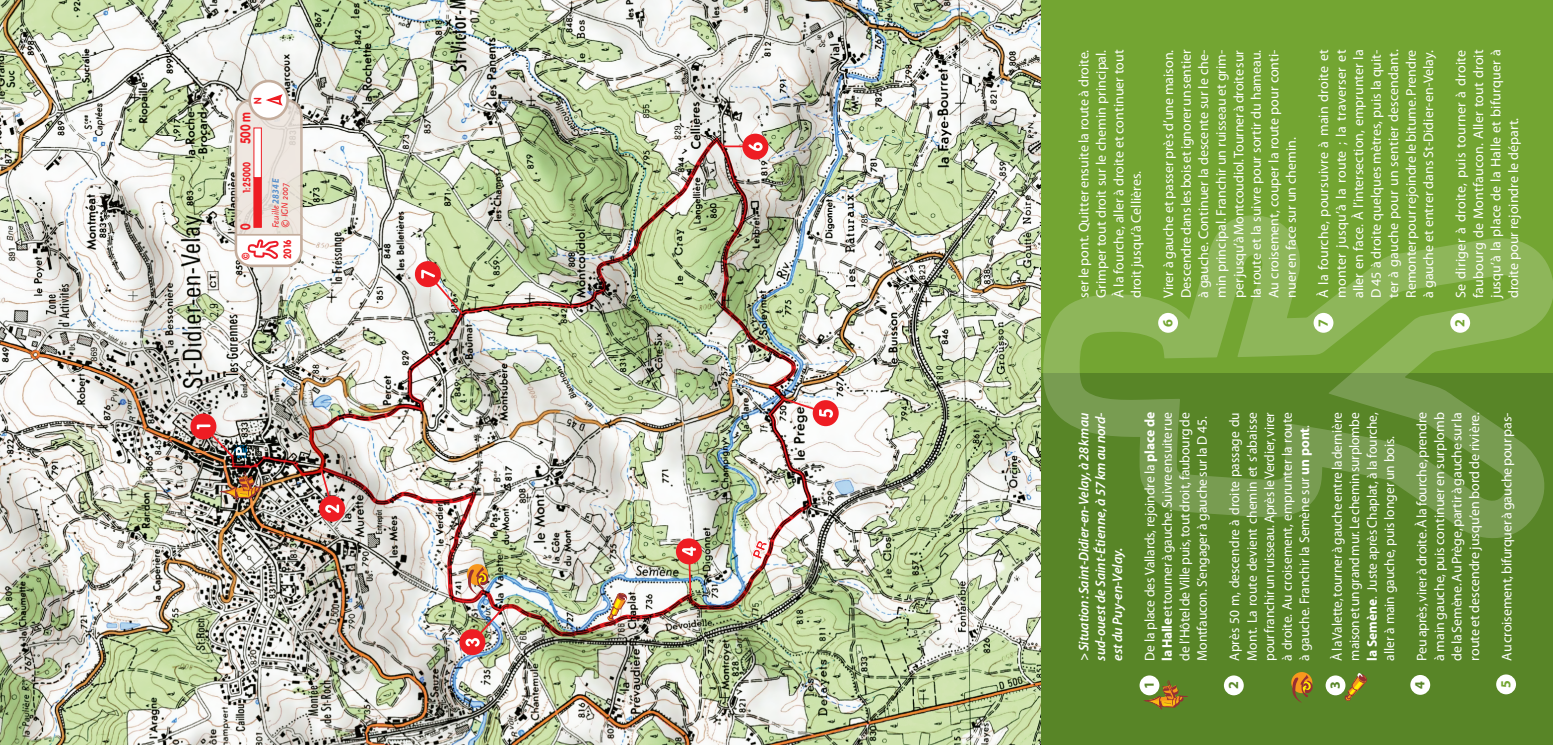
<style>
.page{position:relative;width:1553px;height:745px;background:#fff}
.page>*{position:absolute;margin:0;border:0;box-sizing:border-box;transform-origin:0 0}
.Inter{font:14px/17.5px "Myriad Pro";color:#fff;text-align:justify}
.Inter-2{font:14px/17.5px "Myriad Pro";color:#fff;text-align:justify;scale:.96 1}
.Inter-3{font:italic 600 14px/16.8px "Myriad Pro";letter-spacing:-.005em;color:#fff;text-align:justify;scale:.96 1}
.t1{font:700 14px "VAG Rounded Std";color:#ee1d23;scale:.82 1}
.Inter-4{font:700 14px "Myriad Pro";color:#588527}
.Inter-5{font:700 14px "Myriad Pro";color:#73a532}
.t2{font:700 10.5px "VAG Rounded Std";color:#ee1d23;scale:.82 1}
.t3{font:700 10.5px "VAG Rounded Std";color:#ee1d23;scale:.9 1}
.t4{font:italic 9.62px "Scala Sans";color:#ee1d23;scale:.9 1}
.s1{font-family:"Myriad";font-weight:700;color:#5990cb}
.s2{font-weight:700}
</style>
<div class="page">
<img style="left:0;top:0;width:1042px;height:744px">
<img style="left:231px;top:137px;width:581px;height:499px">
<div style="left:416px;top:262px;width:24px;height:24px;background:#ee1d23;border-radius:50%"></div>
<div style="left:415px;top:261px;width:26px;height:26px;border:2px solid #ee1d23;border-radius:50%"></div>
<svg style="left:421px;top:269px;width:44px;height:47px"></svg>
<hr style="left:722px;top:145px;width:33px;height:2px;background:#ee1d23">
<div style="left:743px;top:134px;width:24px;height:25px;background:#ee1d23;border-radius:50%"></div>
<div style="left:742px;top:133px;width:26px;height:26px;border:2px solid #ee1d23;border-radius:50%"></div>
<svg style="left:748px;top:142px;width:14px;height:9px"></svg>
<div style="left:814px;top:401px;width:24px;height:24px;background:#ee1d23;border-radius:50%"></div>
<div style="left:813px;top:400px;width:26px;height:26px;border:2px solid #ee1d23;border-radius:50%"></div>
<svg style="left:781px;top:396px;width:52px;height:21px"></svg>
<div style="left:677px;top:539px;width:24px;height:24px;background:#ee1d23;border-radius:50%"></div>
<div style="left:676px;top:538px;width:26px;height:26px;border:2px solid #ee1d23;border-radius:50%"></div>
<svg style="left:682px;top:546px;width:14px;height:51px"></svg>
<div style="left:460px;top:629px;width:24px;height:24px;background:#ee1d23;border-radius:50%"></div>
<div style="left:459px;top:628px;width:26px;height:26px;border:2px solid #ee1d23;border-radius:50%"></div>
<img style="left:465px;top:606px;width:39px;height:40px">
<div style="left:320px;top:496px;width:24px;height:24px;background:#ee1d23;border-radius:50%"></div>
<div style="left:319px;top:495px;width:26px;height:26px;border:2px solid #ee1d23;border-radius:50%"></div>
<svg style="left:319px;top:466px;width:20px;height:46px"></svg>
<div style="left:191px;top:414px;width:24px;height:24px;background:#ee1d23;border-radius:50%"></div>
<div style="left:190px;top:413px;width:26px;height:26px;border:2px solid #ee1d23;border-radius:50%"></div>
<svg style="left:246px;top:445px;width:1px;height:12px"></svg>
<svg style="left:197px;top:423px;width:49px;height:36px"></svg>
<svg style="left:607px;top:592px;width:20px;height:29px"></svg>
<svg style="left:219px;top:470px;width:45px;height:30px"></svg>
<svg style="left:467px;top:563px;width:21px;height:21px"></svg>
<svg style="left:467px;top:566px;width:21px;height:28px"></svg>
<svg style="left:250px;top:81px;width:38px;height:38px"></svg>
<div style="left:248px;top:80px;width:41px;height:40px;border:3px solid #c4ad9c;border-radius:50%"></div>
<svg style="left:233px;top:92px;width:71px;height:176px"></svg>
<div style="left:1042px;top:0;width:511px;height:744px;background:#588527"></div>
<div style="left:1042px;top:0;width:511px;height:372px;background:#73a532"></div>
<svg style="left:1043px;top:215px;width:510px;height:323px"></svg>
<svg style="left:1139px;top:675px;width:20px;height:19px"></svg>
<div style="left:1224px;top:675px;width:20px;height:19px;background:#fff;border-radius:50%"></div>
<div style="left:1325px;top:675px;width:20px;height:19px;background:#fff;border-radius:50%"></div>
<div style="left:1410px;top:674px;width:20px;height:20px;background:#fff;border-radius:50%"></div>
<div style="left:1496px;top:674px;width:20px;height:19px;background:#fff;border-radius:50%"></div>
<div style="left:1158px;top:313px;width:20px;height:19px;background:#fff;border-radius:50%"></div>
<div style="left:1313px;top:313px;width:20px;height:19px;background:#fff;border-radius:50%"></div>
<div style="left:1450px;top:313px;width:20px;height:19px;background:#fff;border-radius:50%"></div>
<svg style="left:1143px;top:679px;width:45px;height:30px"></svg>
<svg style="left:1344px;top:673px;width:23px;height:27px"></svg>
<svg style="left:1291px;top:671px;width:21px;height:21px"></svg>
<svg style="left:1292px;top:674px;width:21px;height:28px"></svg>
<svg style="left:751px;top:539px;width:17px;height:20px"></svg>
<p class="t3" style="left:252px;top:103px;width:9px;rotate:-90deg">N</p>
<p class="t1" style="left:237px;top:144px;width:41px;rotate:-90deg">500 m</p>
<p class="t2" style="left:241px;top:193px;width:38px;rotate:-90deg">1:25000</p>
<p class="t1" style="left:237px;top:230px;width:10px;rotate:-90deg">0</p>
<p class="t3" style="left:240px;top:260px;width:10px;rotate:-90deg">©</p>
<p class="t4" style="left:271px;top:227px;width:56px;rotate:-90deg">Feuille <span class="s1">2834 E</span></p>
<p class="t4" style="left:279px;top:228px;width:52px;rotate:-90deg">© IGN 2007</p>
<p class="t3" style="left:281px;top:259px;width:23px;rotate:-90deg">2016</p>
<p class="Inter" style="left:1075px;top:298px;width:250px;rotate:-90deg">ser le pont. Quitter ensuite la route à droite.<br>Grimper tout droit sur le chemin principal.<br>À la fourche, aller à droite et continuer tout droit jusqu’à Cellières.</p>
<p class="Inter" style="left:1159px;top:298px;width:250px;rotate:-90deg">Virer à gauche et passer près d’une maison.<br>Descendre dans les bois et ignorer un sentier à gauche. Continuer la descente sur le che&shy;min principal. Franchir un ruisseau et grim&shy;per jusqu’à Montcoudiol. Tourner à droite sur la route et la suivre pour sortir du hameau.<br>Au croisement, couper la route pour conti&shy;nuer en face sur un chemin.</p>
<p class="Inter" style="left:1314px;top:298px;width:250px;rotate:-90deg">À la fourche, poursuivre à main droite et monter jusqu’à la route ; la traverser et aller en face. À l’intersection, emprunter la D 45 à droite quelques mètres, puis la quit&shy;ter à gauche pour un sentier descendant.<br>Remonter pour rejoindre le bitume. Prendre à gauche et entrer dans St-Didier-en-Velay.</p>
<p class="Inter" style="left:1452px;top:298px;width:250px;rotate:-90deg">Se diriger à droite, puis tourner à droite faubourg de Montfaucon. Aller tout droit jusqu’à la place de la Halle et bifurquer à droite pour rejoindre le départ.</p>
<p class="Inter-5" style="left:1158px;top:326px;width:9px;rotate:-90deg">6</p>
<p class="Inter-5" style="left:1314px;top:326px;width:9px;rotate:-90deg">7</p>
<p class="Inter-5" style="left:1450px;top:326px;width:9px;rotate:-90deg">2</p>
<p class="Inter-3" style="left:1075px;top:660px;width:260px;rotate:-90deg">&gt; Situation : Saint-Didier-en-Velay, à 28 km au sud-ouest de Saint-Étienne, à 57 km au nord&shy;est du Puy-en-Velay.</p>
<p class="Inter" style="left:1141px;top:660px;width:250px;rotate:-90deg">De la place des Vallards, rejoindre la <span class="s2">place de la Halle</span> et tourner à gauche. Suivre ensuite rue de l’Hôtel de Ville puis, tout droit, faubourg de Montfaucon. S’engager à gauche sur la D 45.</p>
<p class="Inter-2" style="left:1225px;top:660px;width:260px;rotate:-90deg">Après 50 m, descendre à droite passage du Mont. La route devient chemin et s’abaisse pour franchir un ruisseau. Après le Verdier, virer à droite. Au croisement, emprunter la route à gauche. Franchir la Semène sur <span class="s2">un pont</span>.</p>
<p class="Inter-2" style="left:1328px;top:660px;width:260px;rotate:-90deg">À la Valette, tourner à gauche entre la dernière maison et un grand mur. Le chemin surplombe <span class="s2">la Semène</span>. Juste après Chaplat, à la fourche, aller à main gauche, puis longer un bois.</p>
<p class="Inter" style="left:1413px;top:660px;width:250px;rotate:-90deg">Peu après, virer à droite. À la fourche, prendre à main gauche, puis continuer en surplomb de la Semène. Au Prège, partir à gauche sur la route et descendre jusqu’en bord de rivière.</p>
<p class="Inter" style="left:1498px;top:660px;width:250px;rotate:-90deg">Au croisement, bifurquer à gauche pour pas-</p>
<p class="Inter-4" style="left:1140px;top:688px;width:9px;rotate:-90deg">1</p>
<p class="Inter-4" style="left:1224px;top:688px;width:9px;rotate:-90deg">2</p>
<p class="Inter-4" style="left:1326px;top:688px;width:9px;rotate:-90deg">3</p>
<p class="Inter-4" style="left:1410px;top:688px;width:9px;rotate:-90deg">4</p>
<p class="Inter-5" style="left:1496px;top:687px;width:9px;rotate:-90deg">5</p>
</div>
